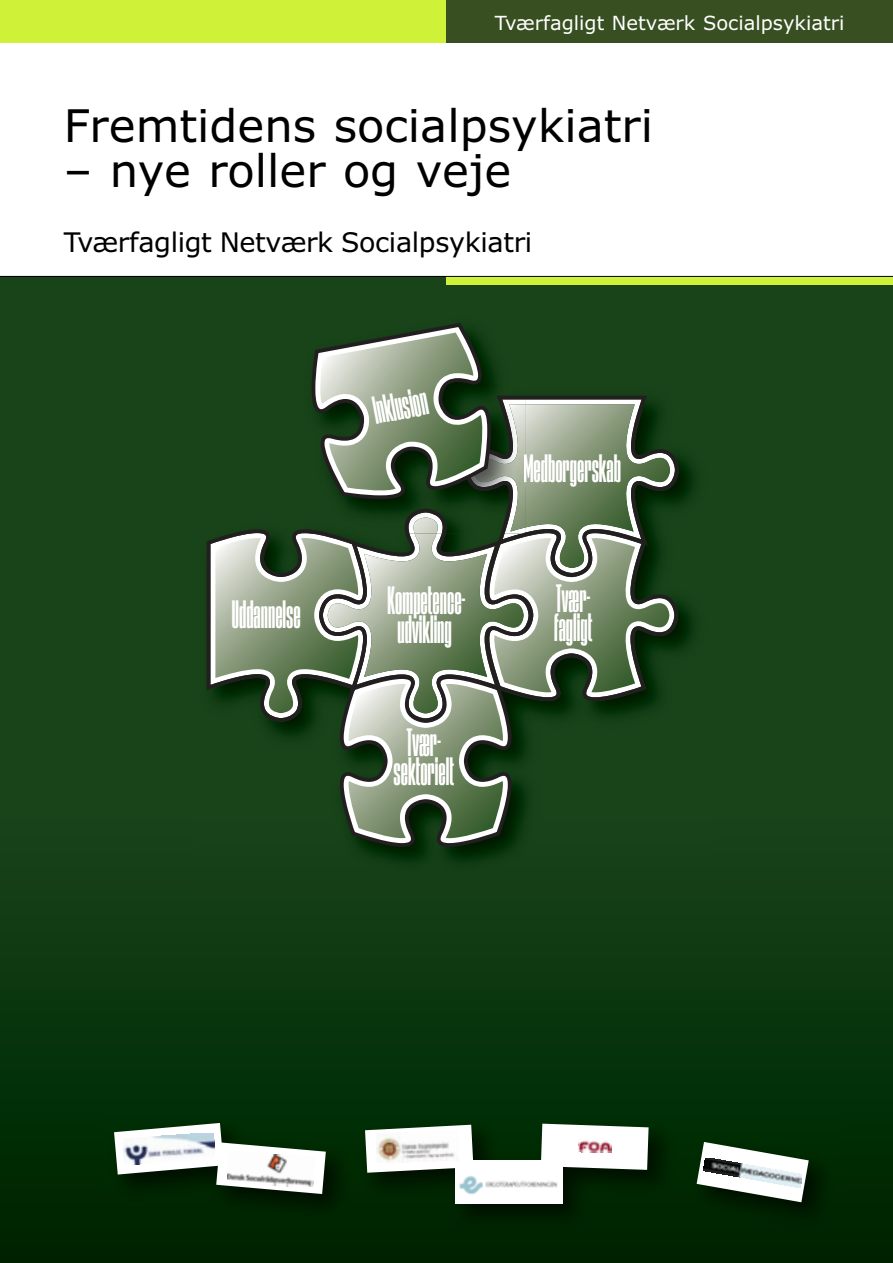
<style>
.page{position:relative;width:893px;height:1263px;background:#fff}
.page>*{position:absolute;margin:0;border:0;box-sizing:border-box;transform-origin:0 0}
.t1{font:45px "Verdana";color:#000}
.t2{font:37.8px/28.8px "Movie";color:#fff}
.t3{font:27px "Verdana";letter-spacing:-.015em;color:#000}
.t4{font:19.5px "Verdana";color:#fff}
</style>
<div class="page">
<div style="left:0;top:276px;width:893px;height:987px;background:#194319"></div>
<svg style="left:0;top:964px;width:893px;height:299px"></svg>
<svg style="left:207px;top:323px;width:472px;height:536px"></svg>
<img style="left:102px;top:1110px;width:741px;height:127px">
<div style="left:456px;top:1160px;width:106px;height:43px;background:#fff"></div>
<svg style="left:697px;top:1142px;width:112px;height:60px;background:#6e816f"></svg>
<svg style="left:114px;top:1123px;width:212px;height:71px;background:#536b54"></svg>
<svg style="left:365px;top:1125px;width:108px;height:48px;background:#c6cdc6"></svg>
<svg style="left:541px;top:1124px;width:108px;height:46px;background:#e9ebe9"></svg>
<div style="left:0;top:0;width:872px;height:43px;background:#cff137"></div>
<div style="left:446px;top:0;width:447px;height:43px;background:#384f21"></div>
<div style="left:446px;top:276px;width:447px;height:9px;background:#cff137"></div>
<hr style="left:0;top:276px;width:893px;height:1px;background:#000">
<img style="left:123px;top:1133px;width:92px;height:31px">
<img style="left:376px;top:1130px;width:82px;height:32px">
<img style="left:459px;top:1176px;width:99px;height:19px">
<img style="left:704px;top:1158px;width:98px;height:29px">
<img style="left:227px;top:1151px;width:87px;height:36px">
<img style="left:578px;top:1138px;width:34px;height:14px">
<p class="t4" style="left:495px;top:15px;width:351px">Tværfagligt Netværk Socialpsykiatri</p>
<p class="t1" style="left:64px;top:108px;width:591px">Fremtidens socialpsykiatri</p>
<p class="t1" style="left:64px;top:153px;width:449px">– nye roller og veje</p>
<p class="t3" style="left:64px;top:231px;width:470px">Tværfagligt Netværk Socialpsykiatri</p>
<p class="t2" style="left:232px;top:600px;width:70px">Uddannelse</p>
<p class="t2" style="left:371px;top:397px;width:56px;rotate:-11deg">Inklusion</p>
<p class="t2" style="left:388px;top:587px;width:80px">Kompetence&shy;udvikling</p>
<p class="t2" style="left:393px;top:728px;width:62px;text-align:center">Tvær&shy;sektorielt</p>
<p class="t2" style="left:523px;top:454px;width:99px">Medborgerskab</p>
<p class="t2" style="left:554px;top:584px;width:40px">Tvær&shy;fagligt</p>
</div>
